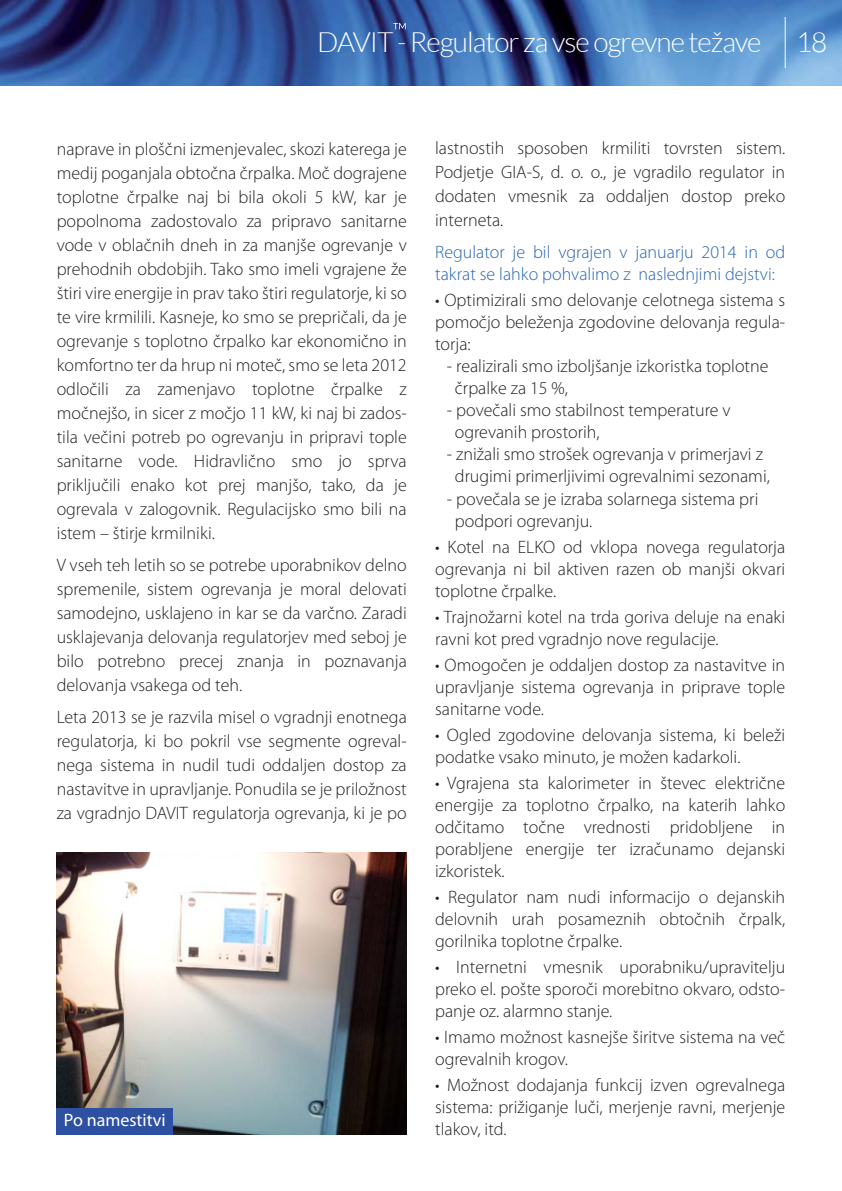
<style>
.page{position:relative;width:842px;height:1191px;background:#fff}
.page>*{position:absolute;margin:0;border:0;box-sizing:border-box;transform-origin:0 0}
.t1{font:300 28px "Lato";letter-spacing:-.035em;color:#fff}
.t2{font:300 18px/24px "Myriad Pro";color:#231f20;text-align:justify}
.t3{font:300 18px/22px "Myriad Pro";color:#2765af}
.t4{font:18px "Myriad Pro";color:#fff}
</style>
<div class="page">
<img style="left:57px;top:852px;width:350px;height:282px">
<div style="left:57px;top:1107px;width:116px;height:27px;background:#2e50a2"></div>
<img style="left:0;top:0;width:842px;height:85px">
<hr style="left:785px;top:17px;width:1px;height:51px;background:#fff">
<svg style="left:393px;top:23px;width:13px;height:6px"></svg>
<h1 class="t1" style="left:317px;top:27px;width:512px">DAVIT - Regulator za vse ogrevne težave 18</h1>
<p class="t2" style="left:57px;top:136px;width:352px">naprave in ploščni izmenjevalec, skozi katerega je medij poganjala obtočna črpalka. Moč dograjene toplotne črpalke naj bi bila okoli 5 kW, kar je popolnoma zadostovalo za pripravo sanitarne vode v oblačnih dneh in za manjše ogrevanje v prehodnih obdobjih. Tako smo imeli vgrajene že štiri vire energije in prav tako štiri regulatorje, ki so te vire krmilili. Kasneje, ko smo se prepričali, da je ogrevanje s toplotno črpalko kar ekonomično in komfortno ter da hrup ni moteč, smo se leta 2012 odločili za zamenjavo toplotne črpalke z močnejšo, in sicer z močjo 11 kW, ki naj bi zados&shy;tila večini potreb po ogrevanju in pripravi tople sanitarne vode. Hidravlično smo jo sprva priključili enako kot prej manjšo, tako, da je ogrevala v zalogovnik. Regulacijsko smo bili na istem – štirje krmilniki.</p>
<p class="t2" style="left:57px;top:552px;width:352px">V vseh teh letih so se potrebe uporabnikov delno spremenile, sistem ogrevanja je moral delovati samodejno, usklajeno in kar se da varčno. Zaradi usklajevanja delovanja regulatorjev med seboj je bilo potrebno precej znanja in poznavanja delovanja vsakega od teh.</p>
<p class="t2" style="left:57px;top:704px;width:352px">Leta 2013 se je razvila misel o vgradnji enotnega regulatorja, ki bo pokril vse segmente ogreval&shy;nega sistema in nudil tudi oddaljen dostop za nastavitve in upravljanje. Ponudila se je priložnost za vgradnjo DAVIT regulatorja ogrevanja, ki je po</p>
<p class="t4" style="left:64px;top:1109px;width:103px">Po namestitvi</p>
<p class="t2" style="left:435px;top:136px;width:352px">lastnostih sposoben krmiliti tovrsten sistem.<br>Podjetje GIA-S, d. o. o., je vgradilo regulator in dodaten vmesnik za oddaljen dostop preko interneta.</p>
<p class="t3" style="left:435px;top:241px;width:352px">Regulator je bil vgrajen v januarju 2014 in od takrat se lahko pohvalimo z naslednjimi dejstvi:</p>
<p class="t2" style="left:435px;top:289px;width:352px;line-height:22px">• Optimizirali smo delovanje celotnega sistema s pomočjo beleženja zgodovine delovanja regula&shy;torja:</p>
<p class="t2" style="left:455px;top:355px;width:315px;line-height:22px;text-indent:-8px">- realizirali smo izboljšanje izkoristka toplotne črpalke za 15 %,</p>
<p class="t2" style="left:455px;top:399px;width:277px;line-height:22px;text-indent:-8px">- povečali smo stabilnost temperature v ogrevanih prostorih,</p>
<p class="t2" style="left:447px;top:443px;width:324px;line-height:22px;text-align:center">- znižali smo strošek ogrevanja v primerjavi z drugimi primerljivimi ogrevalnimi sezonami,</p>
<p class="t2" style="left:455px;top:487px;width:305px;line-height:22px;text-indent:-8px">- povečala se je izraba solarnega sistema pri podpori ogrevanju.</p>
<p class="t2" style="left:435px;top:535px;width:352px;line-height:22px">• Kotel na ELKO od vklopa novega regulatorja ogrevanja ni bil aktiven razen ob manjši okvari toplotne črpalke.</p>
<p class="t2" style="left:435px;top:605px;width:352px;line-height:22px">• Trajnožarni kotel na trda goriva deluje na enaki ravni kot pred vgradnjo nove regulacije.</p>
<p class="t2" style="left:435px;top:653px;width:352px;line-height:22px">• Omogočen je oddaljen dostop za nastavitve in upravljanje sistema ogrevanja in priprave tople sanitarne vode.</p>
<p class="t2" style="left:435px;top:723px;width:352px;line-height:22px">• Ogled zgodovine delovanja sistema, ki beleži podatke vsako minuto, je možen kadarkoli.</p>
<p class="t2" style="left:435px;top:771px;width:352px;line-height:22px">• Vgrajena sta kalorimeter in števec električne energije za toplotno črpalko, na katerih lahko odčitamo točne vrednosti pridobljene in porabljene energije ter izračunamo dejanski izkoristek.</p>
<p class="t2" style="left:435px;top:885px;width:352px;line-height:22px">• Regulator nam nudi informacijo o dejanskih delovnih urah posameznih obtočnih črpalk, gorilnika toplotne črpalke.</p>
<p class="t2" style="left:435px;top:955px;width:352px;line-height:22px">• Internetni vmesnik uporabniku/upravitelju preko el. pošte sporoči morebitno okvaro, odsto&shy;panje oz. alarmno stanje.</p>
<p class="t2" style="left:435px;top:1025px;width:352px;line-height:22px">• Imamo možnost kasnejše širitve sistema na več ogrevalnih krogov.</p>
<p class="t2" style="left:435px;top:1073px;width:352px;line-height:22px">• Možnost dodajanja funkcij izven ogrevalnega sistema: prižiganje luči, merjenje ravni, merjenje tlakov, itd.</p>
</div>
